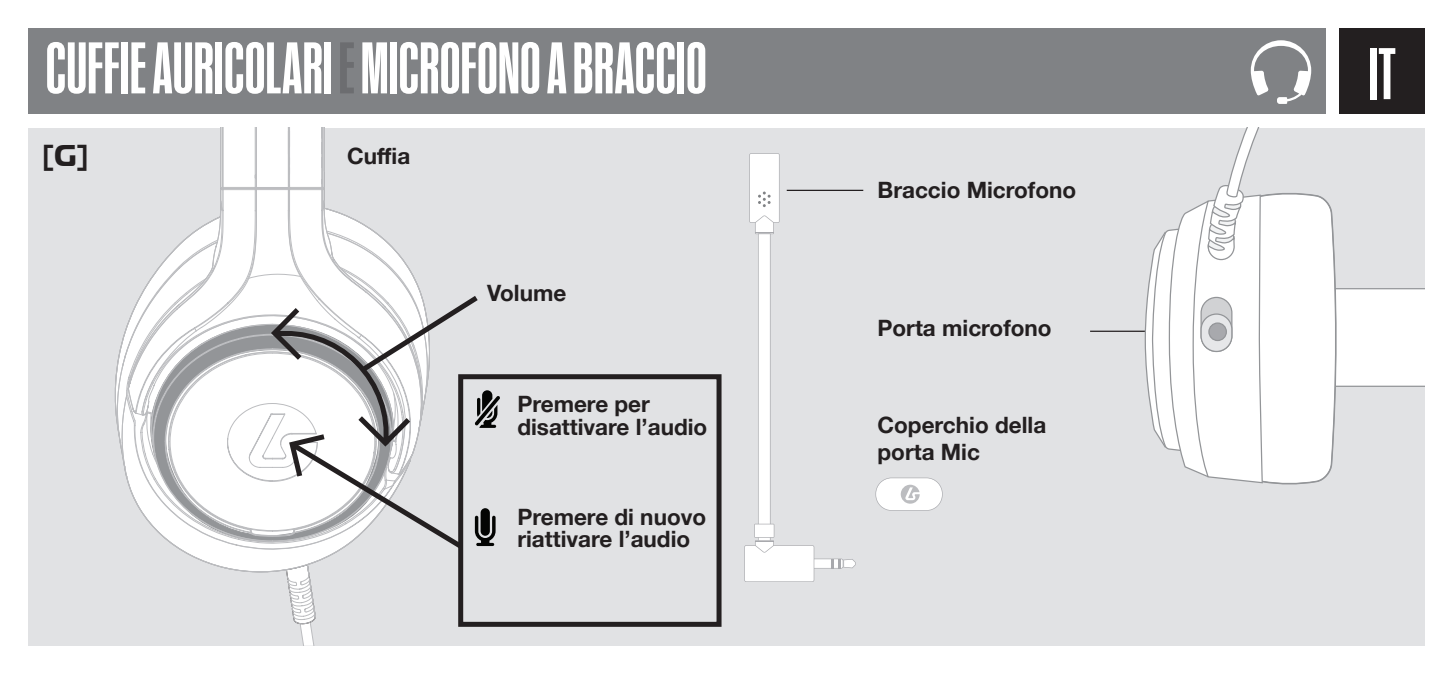
<style>
.page{position:relative;width:1453px;height:674px;background:#fff}
.page>*{position:absolute;margin:0;border:0;box-sizing:border-box;transform-origin:0 0}
.t1{font:500 70px "Kommissar X Cond";letter-spacing:.015em;color:#fff}
.t2{font:700 30px "Magistral";color:#231f20}
.t3{font:700 22.5px/22.5px "Helvetica Neue";color:#231f20}
.s1{color:#6c6d70}
</style>
<div class="page">
<div style="left:28px;top:128px;width:1396px;height:517px;background:#e1e2e4"></div>
<hr style="left:1090px;top:330px;width:127px;height:2px;background:#231f20">
<svg style="left:1144px;top:128px;width:280px;height:357px"></svg>
<div style="left:28px;top:28px;width:1297px;height:85px;background:#808285"></div>
<svg style="left:117px;top:128px;width:383px;height:517px"></svg>
<div style="left:481px;top:508px;width:9px;height:27px;background:#040503;border-radius:5px"></div>
<svg style="left:1251px;top:40px;width:60px;height:64px"></svg>
<svg style="left:744px;top:153px;width:112px;height:428px"></svg>
<div style="left:1339px;top:28px;width:85px;height:85px;background:#231f20"></div>
<div style="left:458px;top:374px;width:263px;height:252px;border:5px solid #231f20"></div>
<svg style="left:875px;top:477px;width:68px;height:33px"></svg>
<hr style="left:787px;top:190px;width:76px;height:1px;background:#231f20">
<p class="t1" style="left:46px;top:23px;width:662px">CUFFIE AURICOLARI <span class="s1">E</span> MICROFONO A BRACCIO</p>
<p class="t2" style="left:43px;top:135px;width:47px">[G]</p>
<p class="t3" style="left:347px;top:145px;width:65px">Cuffia</p>
<p class="t3" style="left:487px;top:282px;width:81px">Volume</p>
<p class="t3" style="left:517px;top:393px;width:191px">Premere per disattivare l’audio</p>
<p class="t3" style="left:517px;top:506px;width:190px">Premere di nuovo</p>
<p class="t3" style="left:517px;top:528px;width:174px">riattivare l’audio</p>
<p class="t3" style="left:877px;top:179px;width:200px">Braccio Microfono</p>
<p class="t3" style="left:877px;top:317px;width:176px">Porta microfono</p>
<p class="t3" style="left:877px;top:414px;width:170px">Coperchio della</p>
<p class="t3" style="left:877px;top:441px;width:104px">porta Mic</p>
<p class="t1" style="left:1369px;top:28px;width:28px">IT</p>
</div>
